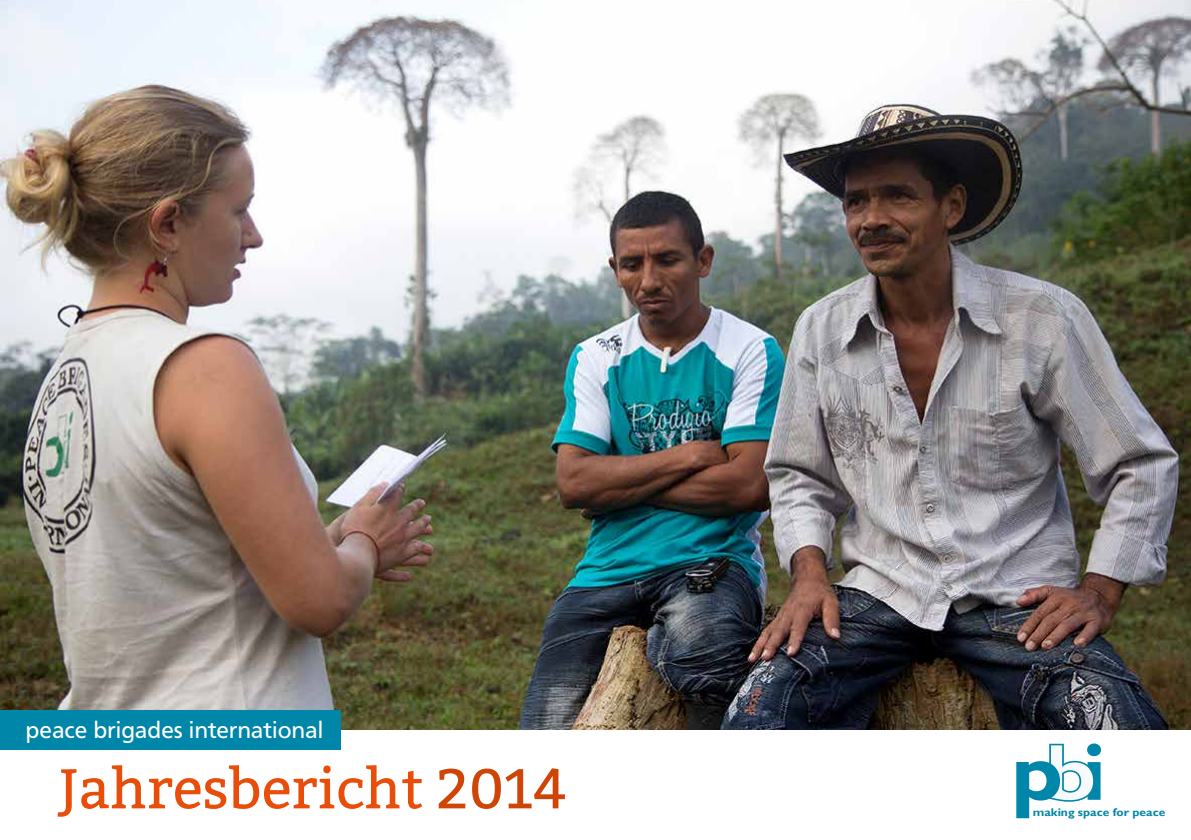
<style>
.page{position:relative;width:1191px;height:840px;background:#fff}
.page>*{position:absolute;margin:0;border:0;box-sizing:border-box;transform-origin:0 0}
.t1{font:56px "Bitter";color:#e94d0a}
.t2{font:24px "Carto Gothic Std";letter-spacing:-.005em;color:#fff}
.t3{font:700 11.2px "Gill Sans";color:#0086a8;scale:1.09 1}
.s1{color:#ce4507}
</style>
<div class="page">
<img style="left:0;top:0;width:1191px;height:729px">
<div style="left:0;top:709px;width:340px;height:40px;background:#0086a8"></div>
<svg style="left:1016px;top:743px;width:85px;height:74px"></svg>
<p class="t2" style="left:26px;top:715px;width:299px">peace brigades international</p>
<h1 class="t1" style="left:59px;top:755px;width:510px">Jahresbericht <span class="s1">2014</span></h1>
<p class="t3" style="left:1033px;top:805px;width:123px">making space for peace</p>
</div>
